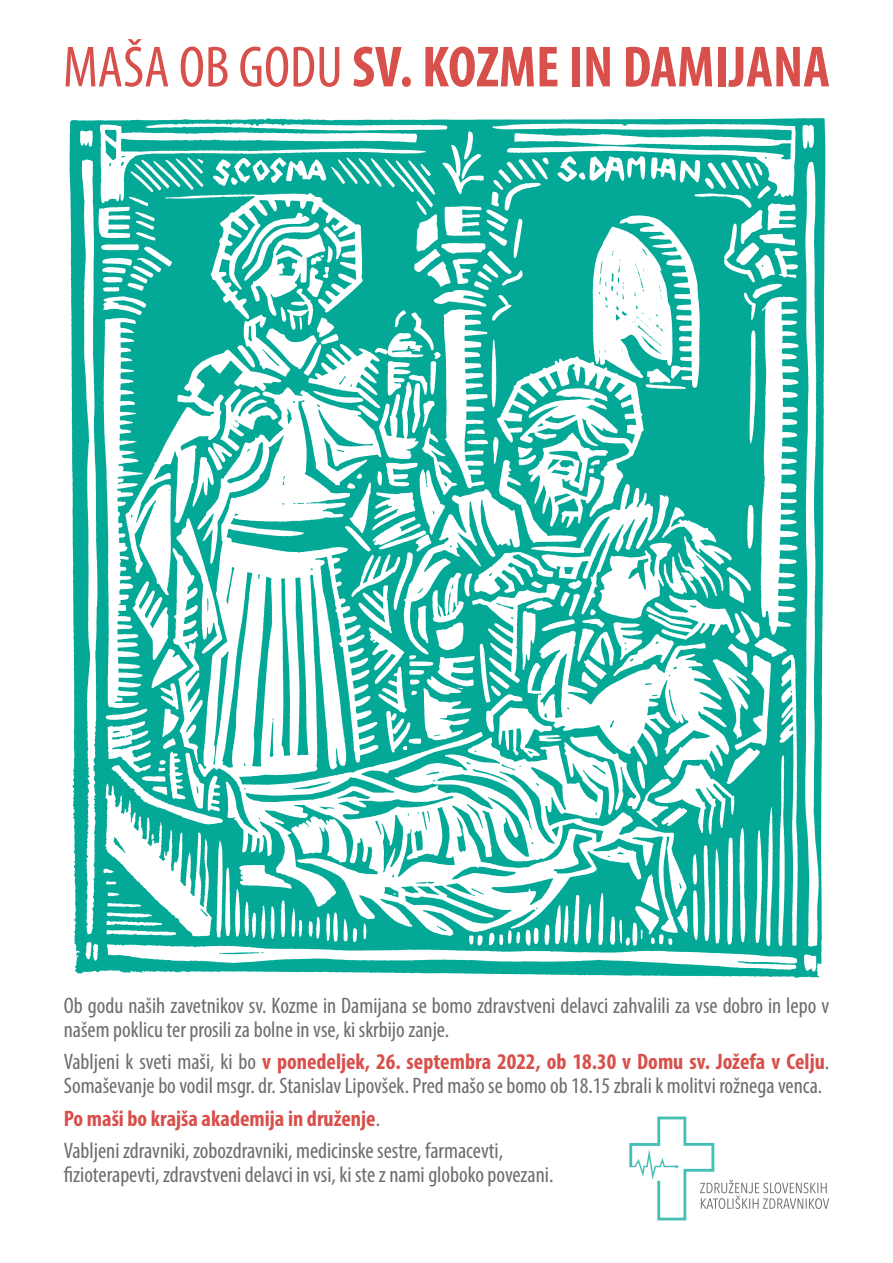
<style>
.page{position:relative;width:893px;height:1263px;background:#fff}
.page>*{position:absolute;margin:0;border:0;box-sizing:border-box;transform-origin:0 0}
.t1{font:700 condensed 58.5px "Myriad Pro";color:#d8504b}
.t2{font:condensed 22.5px/24px "Myriad Pro";color:#6c6d70}
.t3{font:700 condensed 22.5px "Myriad Pro";color:#d8504b}
.s1{font-weight:400}
.s2{font-weight:700;color:#d8504b}
.s3{font-weight:400;color:#6c6d70}
</style>
<div class="page">
<img style="left:69px;top:118px;width:757px;height:860px">
<svg style="left:629px;top:1116px;width:200px;height:104px"></svg>
<p class="t1" style="left:63px;top:30px;width:768px"><span class="s1">MAŠA OB GODU</span> SV. KOZME IN DAMIJANA</p>
<p class="t2" style="left:64px;top:993px;width:767px">Ob godu naših zavetnikov sv. Kozme in Damijana se bomo zdravstveni delavci zahvalili za vse dobro in lepo v našem poklicu ter prosili za bolne in vse, ki skrbijo zanje.</p>
<p class="t2" style="left:64px;top:1050px;width:767px">Vabljeni k sveti maši, ki bo <span class="s2">v ponedeljek, 26. septembra 2022, ob 18.30 v Domu sv. Jožefa v Celju</span>.<br>Somaševanje bo vodil msgr. dr. Stanislav Lipovšek. Pred mašo se bomo ob 18.15 zbrali k molitvi rožnega venca.</p>
<p class="t3" style="left:64px;top:1104px;width:318px">Po maši bo krajša akademija in druženje<span class="s3">.</span></p>
<p class="t2" style="left:64px;top:1139px;width:491px">Vabljeni zdravniki, zobozdravniki, medicinske sestre, farmacevti, fizioterapevti, zdravstveni delavci in vsi, ki ste z nami globoko povezani.</p>
</div>
